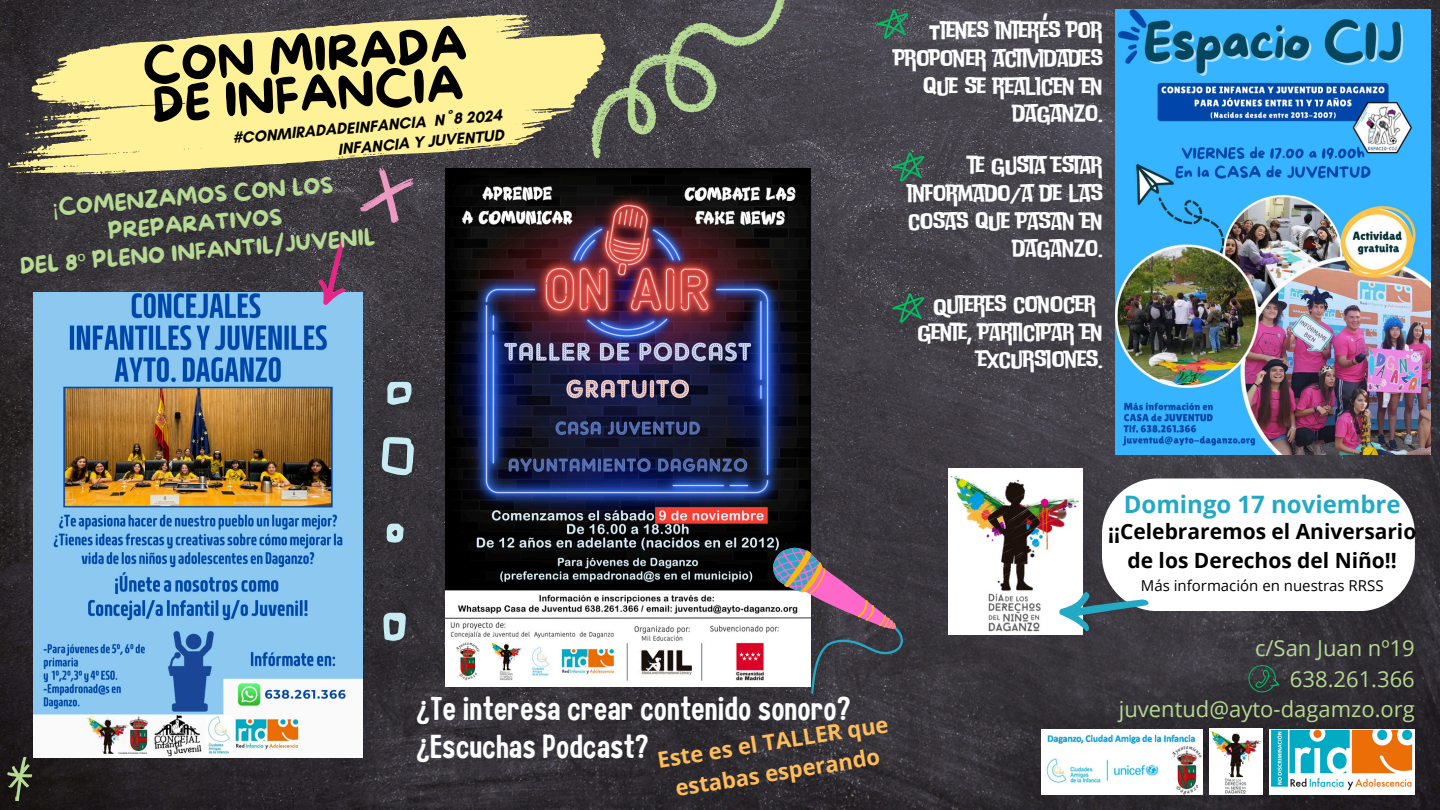
<style>
.page{position:relative;width:1440px;height:810px;background:#fff}
.page>*{position:absolute;margin:0;border:0;box-sizing:border-box;transform-origin:0 0}
.t1{font:47.1px/39.5px "More Sugar";color:#000}
.t2{font:33.1px/38.2px "Childling";color:#fcfdfd}
.t3{font:700 24px "Open Sans";color:#24a9c5}
.t4{font:23.1px/27.8px "Do Ub Le Ba Ss";color:#fcfdfd;text-align:right}
.t5{font:22px/27.8px "More Sugar";color:#b6d993;text-align:center}
.t6{font:22px/30.8px "Open Sans";color:#b6d993;text-align:right}
.t7{font:700 22px/30.8px "Open Sans";color:#ffbd59;text-align:center}
.t8{font:700 21px/29.2px "Open Sans";color:#000;text-align:center}
.t9{font:700 16px "Glacial Indifference";color:#000}
.t10{font:15px "Open Sans";color:#000}
.s1{font-family:"Noto Sans"}
</style>
<div class="page">
<img style="left:0;top:0;width:1440px;height:810px">
<svg style="left:358px;top:179px;width:58px;height:47px;background:#66515f"></svg>
<svg style="left:876px;top:9px;width:33px;height:34px"></svg>
<svg style="left:584px;top:0;width:205px;height:169px;background:#535553"></svg>
<svg style="left:382px;top:382px;width:34px;height:259px;background:#51555b"></svg>
<img style="left:1042px;top:730px;width:161px;height:64px">
<img style="left:1269px;top:730px;width:146px;height:64px">
<svg style="left:7px;top:757px;width:32px;height:44px"></svg>
<img style="left:1210px;top:729px;width:52px;height:65px">
<svg style="left:1245px;top:661px;width:35px;height:35px"></svg>
<svg style="left:2px;top:9px;width:609px;height:170px;background:#bcb278"></svg>
<img style="left:34px;top:293px;width:328px;height:464px">
<svg style="left:313px;top:237px;width:45px;height:73px;background:#6a5772"></svg>
<img style="left:1115px;top:9px;width:315px;height:446px">
<svg style="left:892px;top:152px;width:32px;height:34px"></svg>
<svg style="left:892px;top:293px;width:32px;height:34px"></svg>
<img style="left:445px;top:169px;width:366px;height:517px">
<svg style="left:767px;top:525px;width:144px;height:171px"></svg>
<img style="left:948px;top:468px;width:134px;height:167px">
<svg style="left:1057px;top:479px;width:358px;height:156px"></svg>
<p class="t1" style="left:142px;top:49px;width:327px;rotate:-4deg">CON MIRADA<br>DE INFANCIA</p>
<p class="t9" style="left:232px;top:128px;width:271px;rotate:-5deg">#CONMIRADADEINFANCIA Nº8 2024</p>
<p class="t9" style="left:337px;top:140px;width:168px;rotate:-5deg">INFANCIA Y JUVENTUD</p>
<p class="t5" style="left:14px;top:199px;width:358px;rotate:-5deg"><span class="s1">¡</span>COMENZAMOS CON LOS<br>PREPARATIVOS<br>DEL 8<span class="s1">º</span> PLENO INFANTIL/JUVENIL</p>
<h5 class="t4" style="left:894px;top:17px;width:210px">TIENES INTERÉS POR<br>PROPONER ACTIVIDADES<br>QUE SE REALICEN EN<br>DAGANZO.</h5>
<p class="t4" style="left:907px;top:152px;width:197px">TE GUSTA ESTAR<br>INFORMADO/A DE LAS<br>COSAS QUE PASAN EN<br>DAGANZO.</p>
<p class="t4" style="left:917px;top:291px;width:187px">QUIERES CONOCER<br>GENTE, PARTICIPAR EN<br>EXCURSIONES.</p>
<p class="t3" style="left:1124px;top:488px;width:278px">Domingo 17 noviembre</p>
<p class="t8" style="left:1108px;top:516px;width:310px">¡¡Celebraremos el Aniversario de los Derechos del Niño!!</p>
<p class="t10" style="left:1141px;top:575px;width:244px">Más información en nuestras RRSS</p>
<p class="t2" style="left:416px;top:691px;width:436px">¿Te interesa crear contenido sonoro? ¿Escuchas Podcast?</p>
<p class="t7" style="left:655px;top:744px;width:235px;rotate:-9deg">Este es el TALLER que estabas esperando</p>
<p class="t6" style="left:1119px;top:632px;width:298px">c/San Juan nº19<br>638.261.366 juventud@ayto-dagamzo.org</p>
</div>
